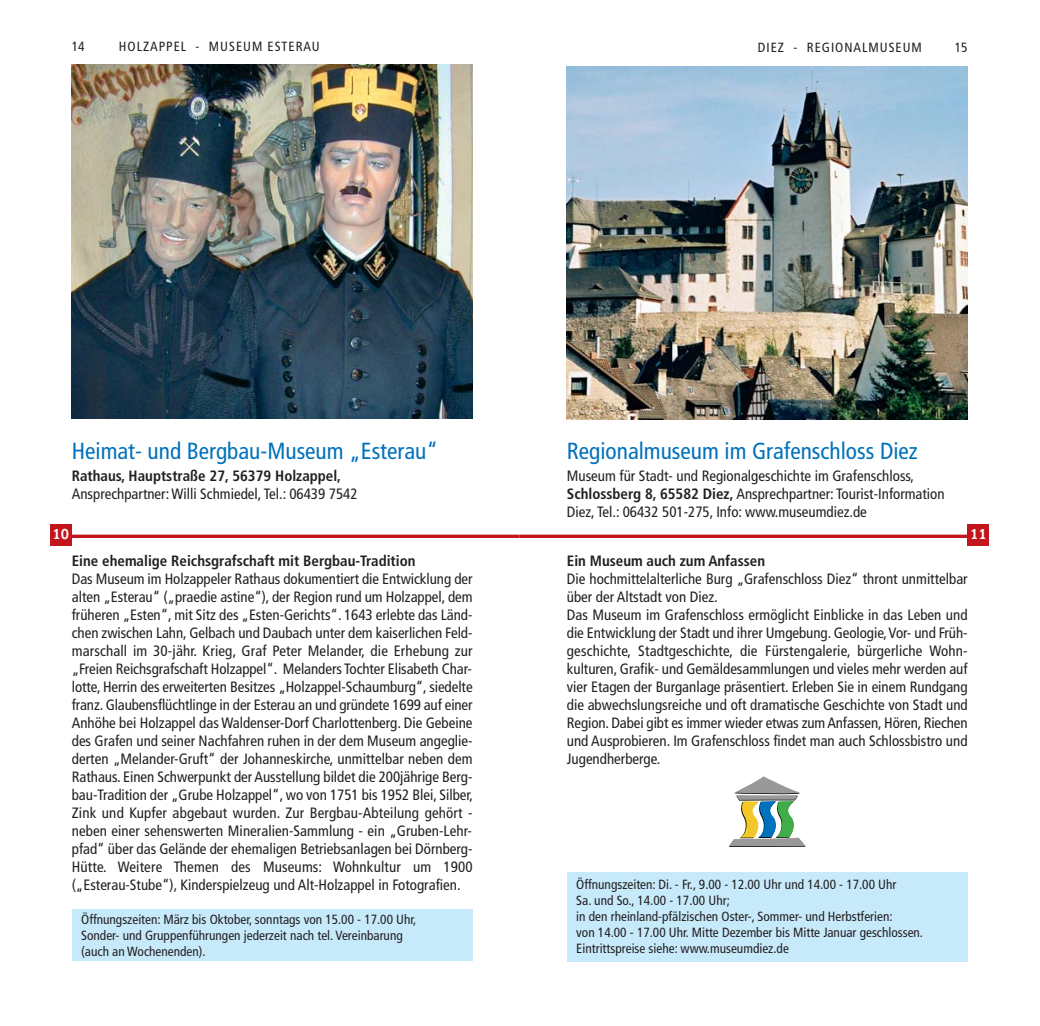
<style>
.page{position:relative;width:1040px;height:1026px;background:#fff}
.page>*{position:absolute;margin:0;border:0;box-sizing:border-box;transform-origin:0 0}
.t1{font:condensed 23.28px "Frutiger";color:#0071bc}
.t2{font:condensed 15.05px/18px "Frutiger";color:#231f20}
.t3{font:700 condensed 15.05px "Frutiger";color:#231f20}
.t4{font:700 15.05px "Officina Serif";color:#fff}
.t5{font:condensed 13.3px/15.9px "Frutiger";color:#231f20}
.t6{font:condensed 13.3px "Frutiger";letter-spacing:.075em;color:#231f20}
.s1{font-weight:700}
</style>
<div class="page">
<div style="left:567px;top:872px;width:400px;height:89px;background:#c7eafb"></div>
<img style="left:567px;top:66px;width:400px;height:353px">
<svg style="left:519px;top:534px;width:448px;height:4px;background:#cd3b41"></svg>
<div style="left:967px;top:524px;width:22px;height:21px;background:#c4151c"></div>
<img style="left:72px;top:65px;width:400px;height:353px">
<svg style="left:72px;top:534px;width:447px;height:4px;background:#cd3b41"></svg>
<div style="left:72px;top:908px;width:400px;height:52px;background:#c7eafb"></div>
<div style="left:50px;top:524px;width:21px;height:21px;background:#c4151c"></div>
<svg style="left:729px;top:776px;width:77px;height:70px"></svg>
<p class="t5" style="left:72px;top:40px;width:14px">14</p>
<p class="t6" style="left:119px;top:41px;width:202px">HOLZAPPEL - MUSEUM ESTERAU</p>
<p class="t6" style="left:758px;top:42px;width:165px">DIEZ - REGIONALMUSEUM</p>
<p class="t5" style="left:954px;top:41px;width:14px">15</p>
<h1 class="t1" style="left:72px;top:442px;width:368px">Heimat- und Bergbau-Museum „Esterau“</h1>
<p class="t3" style="left:72px;top:470px;width:271px">Rathaus, Hauptstraße 27, 56379 Holzappel,</p>
<p class="t2" style="left:72px;top:486px;width:287px">Ansprechpartner: Willi Schmiedel, Tel.: 06439 7542</p>
<p class="t4" style="left:53px;top:525px;width:18px">10</p>
<p class="t3" style="left:72px;top:555px;width:345px">Eine ehemalige Reichsgrafschaft mit Bergbau-Tradition</p>
<p class="t2" style="left:72px;top:571px;width:403px;text-align:justify">Das Museum im Holzappeler Rathaus dokumentiert die Entwicklung der alten „Esterau“ („praedie astine“), der Region rund um Holzappel, dem früheren „Esten“, mit Sitz des „Esten-Gerichts“. 1643 erlebte das Länd&shy;chen zwischen Lahn, Gelbach und Daubach unter dem kaiserlichen Feld&shy;marschall im 30-jähr. Krieg, Graf Peter Melander, die Erhebung zur „Freien Reichsgrafschaft Holzappel“. Melanders Tochter Elisabeth Char&shy;lotte, Herrin des erweiterten Besitzes „Holzappel-Schaumburg“, siedelte franz. Glaubensflüchtlinge in der Esterau an und gründete 1699 auf einer Anhöhe bei Holzappel das Waldenser-Dorf Charlottenberg. Die Gebeine des Grafen und seiner Nachfahren ruhen in der dem Museum angeglie&shy;derten „Melander-Gruft“ der Johannes kirche, unmittelbar neben dem Rathaus. Einen Schwerpunkt der Ausstellung bildet die 200jährige Berg&shy;bau-Tradition der „Grube Holzappel“, wo von 1751 bis 1952 Blei, Silber, Zink und Kupfer abgebaut wurden. Zur Bergbau-Abteilung gehört - neben einer sehenswerten Mineralien-Sammlung - ein „Gruben-Lehr&shy;pfad“ über das Gelände der ehemaligen Betriebsanlagen bei Dörnberg-Hütte. Weitere Themen des Museums: Wohnkultur um 1900 („Esterau-Stube“), Kinderspielzeug und Alt-Holzappel in Fotografien.</p>
<p class="t5" style="left:81px;top:911px;width:337px">Öffnungszeiten: März bis Oktober, sonntags von 15.00 - 17.00 Uhr,<br>Sonder- und Gruppenführungen jederzeit nach tel. Vereinbarung (auch an Wochenenden).</p>
<h1 class="t1" style="left:567px;top:442px;width:352px">Regionalmuseum im Grafenschloss Diez</h1>
<p class="t2" style="left:567px;top:468px;width:379px">Museum für Stadt- und Regionalgeschichte im Grafenschloss,<br><span class="s1">Schlossberg 8, 65582 Diez,</span> Ansprechpartner: Tourist-Information<br>Diez, Tel.: 06432 501-275, Info: www.museumdiez.de</p>
<p class="t4" style="left:970px;top:525px;width:18px">11</p>
<p class="t3" style="left:567px;top:555px;width:200px">Ein Museum auch zum Anfassen</p>
<p class="t2" style="left:567px;top:571px;width:402px">Die hochmittelalterliche Burg „Grafenschloss Diez“ thront unmittelbar über der Altstadt von Diez.<br>Das Museum im Grafenschloss ermöglicht Einblicke in das Leben und die Entwicklung der Stadt und ihrer Umgebung. Geologie, Vor- und Früh&shy;geschichte, Stadtgeschichte, die Fürstengalerie, bürgerliche Wohn - kulturen, Grafik- und Gemäldesammlungen und vieles mehr werden auf vier Etagen der Burganlage präsentiert. Erleben Sie in einem Rundgang die abwechslungsreiche und oft dramatische Geschichte von Stadt und Region. Dabei gibt es immer wieder etwas zum Anfassen, Hören, Riechen und Ausprobieren. Im Grafenschloss findet man auch Schlossbistro und Jugendherberge.</p>
<p class="t5" style="left:576px;top:877px;width:348px">Öffnungszeiten: Di. - Fr., 9.00 - 12.00 Uhr und 14.00 - 17.00 Uhr<br>Sa. und So., 14.00 - 17.00 Uhr;<br>in den rheinland-pfälzischen Oster-, Sommer- und Herbstferien:<br>von 14.00 - 17.00 Uhr. Mitte Dezember bis Mitte Januar geschlossen.<br>Eintrittspreise siehe: www.museumdiez.de</p>
</div>
